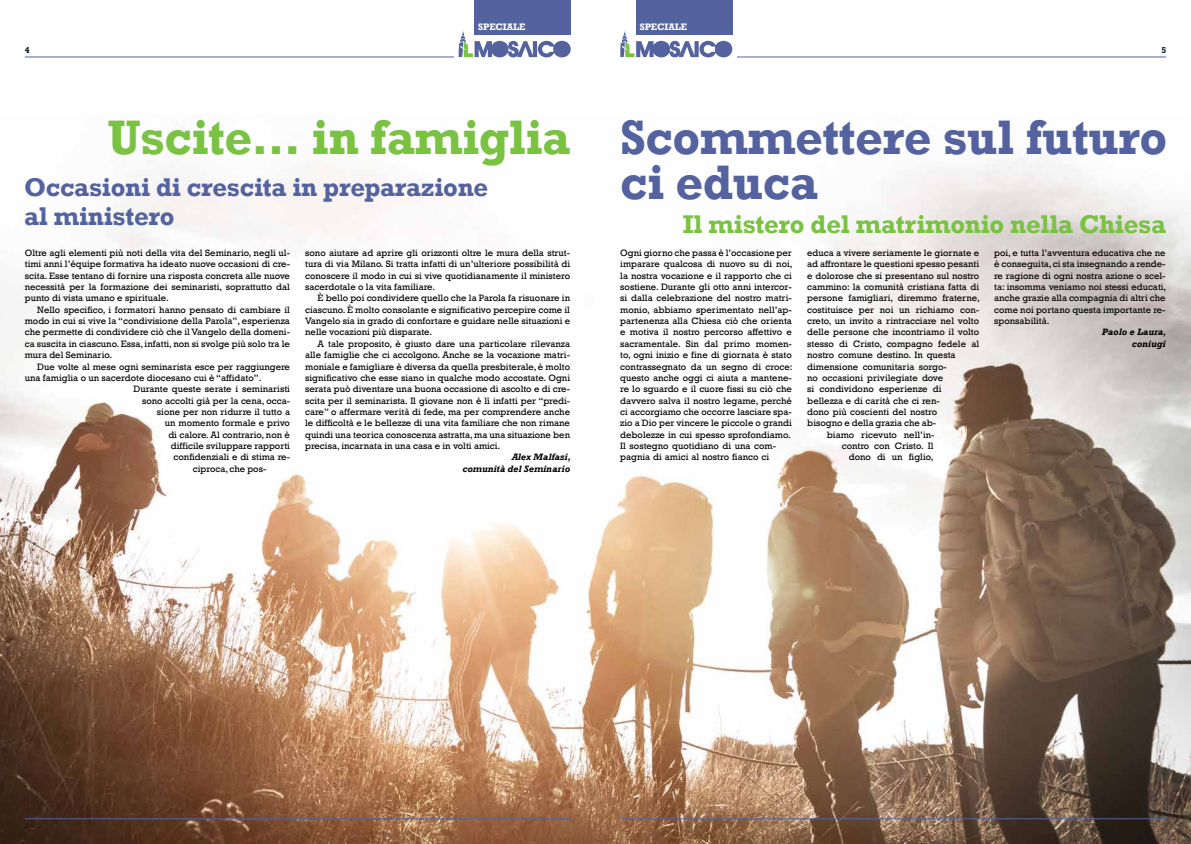
<style>
.page{position:relative;width:1191px;height:844px;background:#fff}
.page>*{position:absolute;margin:0;border:0;box-sizing:border-box;transform-origin:0 0}
.t1{font:700 49.61px/44.9px "Rockwell";letter-spacing:-.01em;color:#54639f}
.t2{font:700 49.61px "Rockwell";letter-spacing:-.01em;color:#79c242}
.t3{font:700 26.25px/28.9px "Rockwell";letter-spacing:-.01em;color:#54639f}
.t4{font:700 26.25px "Rockwell";letter-spacing:-.01em;color:#79c242}
.t5{font:700 9.62px "Rockwell";letter-spacing:-.01em;color:#fff}
.t6{font:9.45px/11.4px "Rockwell";color:#000;text-align:justify}
.t7{font:italic 700 9.45px/11.4px "Rockwell";color:#000;text-align:right}
.t8{font:700 8.75px "Rockwell";color:#022}
</style>
<div class="page">
<img style="left:0;top:159px;width:1191px;height:684px">
<hr style="left:25px;top:818px;width:545px;height:1px;background:#54639f">
<hr style="left:25px;top:57px;width:429px;height:1px;background:#54639f">
<svg style="left:459px;top:31px;width:111px;height:26px"></svg>
<div style="left:474px;top:0;width:96px;height:35px;background:#54639f"></div>
<hr style="left:737px;top:57px;width:429px;height:1px;background:#54639f">
<svg style="left:620px;top:31px;width:112px;height:26px"></svg>
<div style="left:636px;top:0;width:96px;height:35px;background:#54639f"></div>
<hr style="left:620px;top:818px;width:546px;height:1px;background:#54639f">
<p class="t8" style="left:25px;top:45px;width:6px">4</p>
<p class="t5" style="left:478px;top:21px;width:49px">SPECIALE</p>
<h1 class="t2" style="left:108px;top:107px;width:464px">Uscite… in famiglia</h1>
<h2 class="t3" style="left:24px;top:173px;width:465px">Occasioni di crescita in preparazione al ministero</h2>
<p class="t6" style="left:25px;top:247px;width:267px">Oltre agli elementi più noti della vita del Seminario, negli ul&shy;timi anni l’équipe formativa ha ideato nuove occasioni di cre&shy;scita. Esse tentano di fornire una risposta concreta alle nuove necessità per la formazione dei seminaristi, soprattutto dal punto di vista umano e spirituale.</p>
<p class="t6" style="left:25px;top:304px;width:267px;text-indent:12px">Nello specifico, i formatori hanno pensato di cambiare il modo in cui si vive la “condivisione della Parola”, esperienza che permette di condividere ciò che il Vangelo della domeni&shy;ca suscita in ciascuno. Essa, infatti, non si svolge più solo tra le mura del Seminario.</p>
<p class="t6" style="left:37px;top:361px;width:254px">Due volte al mese ogni seminarista esce per raggiungere</p>
<p class="t6" style="left:25px;top:372px;width:238px">una famiglia o un sacerdote diocesano cui è “affidato”.</p>
<p class="t6" style="left:133px;top:383px;width:158px">Durante queste serate i seminaristi</p>
<p class="t6" style="left:142px;top:395px;width:149px">sono accolti già per la cena, occa-</p>
<p class="t6" style="left:157px;top:406px;width:134px">sione per non ridurre il tutto a</p>
<p class="t6" style="left:165px;top:417px;width:127px">un momento formale e privo</p>
<p class="t6" style="left:168px;top:429px;width:123px">di calore. Al contrario, non è</p>
<p class="t6" style="left:171px;top:440px;width:121px">difficile sviluppare rapporti</p>
<p class="t6" style="left:174px;top:451px;width:118px">confidenziali e di stima re-</p>
<p class="t6" style="left:193px;top:463px;width:75px">ciproca, che pos-</p>
<p class="t6" style="left:305px;top:247px;width:266px">sono aiutare ad aprire gli orizzonti oltre le mura della strut&shy;tura di via Milano. Si tratta infatti di un’ulteriore possibilità di conoscere il modo in cui si vive quotidianamente il ministero sacerdotale o la vita familiare.</p>
<p class="t6" style="left:305px;top:292px;width:266px;text-indent:12px">È bello poi condividere quello che la Parola fa risuonare in ciascuno. È molto consolante e significativo percepire come il Vangelo sia in grado di confortare e guidare nelle situazioni e nelle vocazioni più disparate.</p>
<p class="t6" style="left:305px;top:338px;width:266px;text-indent:12px">A tale proposito, è giusto dare una particolare rilevanza alle famiglie che ci accolgono. Anche se la vocazione matri&shy;moniale e famigliare è diversa da quella presbiterale, è molto significativo che esse siano in qualche modo accostate. Ogni serata può diventare una buona occasione di ascolto e di cre&shy;scita per il seminarista. Il giovane non è lì infatti per “predi&shy;care” o affermare verità di fede, ma per comprendere anche le difficoltà e le bellezze di una vita familiare che non rimane quindi una teorica conoscenza astratta, ma una situazione ben precisa, incarnata in una casa e in volti amici.</p>
<p class="t7" style="left:462px;top:451px;width:110px">Alex Malfasi,<br>comunità del Seminario</p>
<p class="t5" style="left:640px;top:21px;width:49px">SPECIALE</p>
<p class="t8" style="left:1161px;top:45px;width:6px">5</p>
<h1 class="t1" style="left:620px;top:115px;width:548px">Scommettere sul futuro ci educa</h1>
<h2 class="t4" style="left:683px;top:208px;width:485px">Il mistero del matrimonio nella Chiesa</h2>
<p class="t6" style="left:620px;top:247px;width:174px;text-align:left">Ogni giorno che passa è l’occasione per imparare qualcosa di nuovo su di noi, la nostra vocazione e il rapporto che ci sostiene. Durante gli otto anni intercor&shy;si dalla celebrazione del nostro matri&shy;monio, abbiamo sperimentato nell’ap&shy;partenenza alla Chiesa ciò che orienta e motiva il nostro percorso affettivo e sacramentale. Sin dal primo momen&shy;to, ogni inizio e fine di giornata è stato contrassegnato da un segno di croce: questo anche oggi ci aiuta a mantene&shy;re lo sguardo e il cuore fissi su ciò che davvero salva il nostro legame, perché ci accorgiamo che occorre lasciare spa&shy;zio a Dio per vincere le piccole o grandi debolezze in cui spesso sprofondiamo.<br>Il sostegno quotidiano di una com&shy;pagnia di amici al nostro fianco ci</p>
<p class="t6" style="left:807px;top:247px;width:173px">educa a vivere seriamente le giornate e</p>
<p class="t6" style="left:807px;top:258px;width:173px">ad affrontare le questioni spesso pesanti</p>
<p class="t6" style="left:807px;top:270px;width:173px">e dolorose che si presentano sul nostro</p>
<p class="t6" style="left:807px;top:281px;width:173px">cammino: la comunità cristiana fatta di</p>
<p class="t6" style="left:807px;top:292px;width:174px">persone famigliari, diremmo fraterne,</p>
<p class="t6" style="left:807px;top:304px;width:173px">costituisce per noi un richiamo con-</p>
<p class="t6" style="left:807px;top:315px;width:173px">creto, un invito a rintracciare nel volto</p>
<p class="t6" style="left:807px;top:326px;width:173px">delle persone che incontriamo il volto</p>
<p class="t6" style="left:807px;top:338px;width:173px">stesso di Cristo, compagno fedele al</p>
<p class="t6" style="left:807px;top:349px;width:150px">nostro comune destino. In questa</p>
<p class="t6" style="left:807px;top:361px;width:141px">dimensione comunitaria sorgo-</p>
<p class="t6" style="left:807px;top:372px;width:138px">no occasioni privilegiate dove</p>
<p class="t6" style="left:807px;top:383px;width:136px">si condividono esperienze di</p>
<p class="t6" style="left:807px;top:395px;width:134px">bellezza e di carità che ci ren-</p>
<p class="t6" style="left:807px;top:406px;width:131px">dono più coscienti del nostro</p>
<p class="t6" style="left:807px;top:417px;width:131px">bisogno e della grazia che ab-</p>
<p class="t6" style="left:827px;top:429px;width:109px">biamo ricevuto nell’in-</p>
<p class="t6" style="left:841px;top:440px;width:93px">contro con Cristo. Il</p>
<p class="t6" style="left:848px;top:451px;width:86px">dono di un figlio,</p>
<p class="t6" style="left:994px;top:247px;width:174px">poi, e tutta l’avventura educativa che ne è conseguita, ci sta insegnando a rende&shy;re ragione di ogni nostra azione o scel&shy;ta: insomma veniamo noi stessi educati, anche grazie alla compagnia di altri che come noi portano questa importante re&shy;sponsabilità.</p>
<p class="t7" style="left:1102px;top:327px;width:66px">Paolo e Laura, coniugi</p>
</div>
